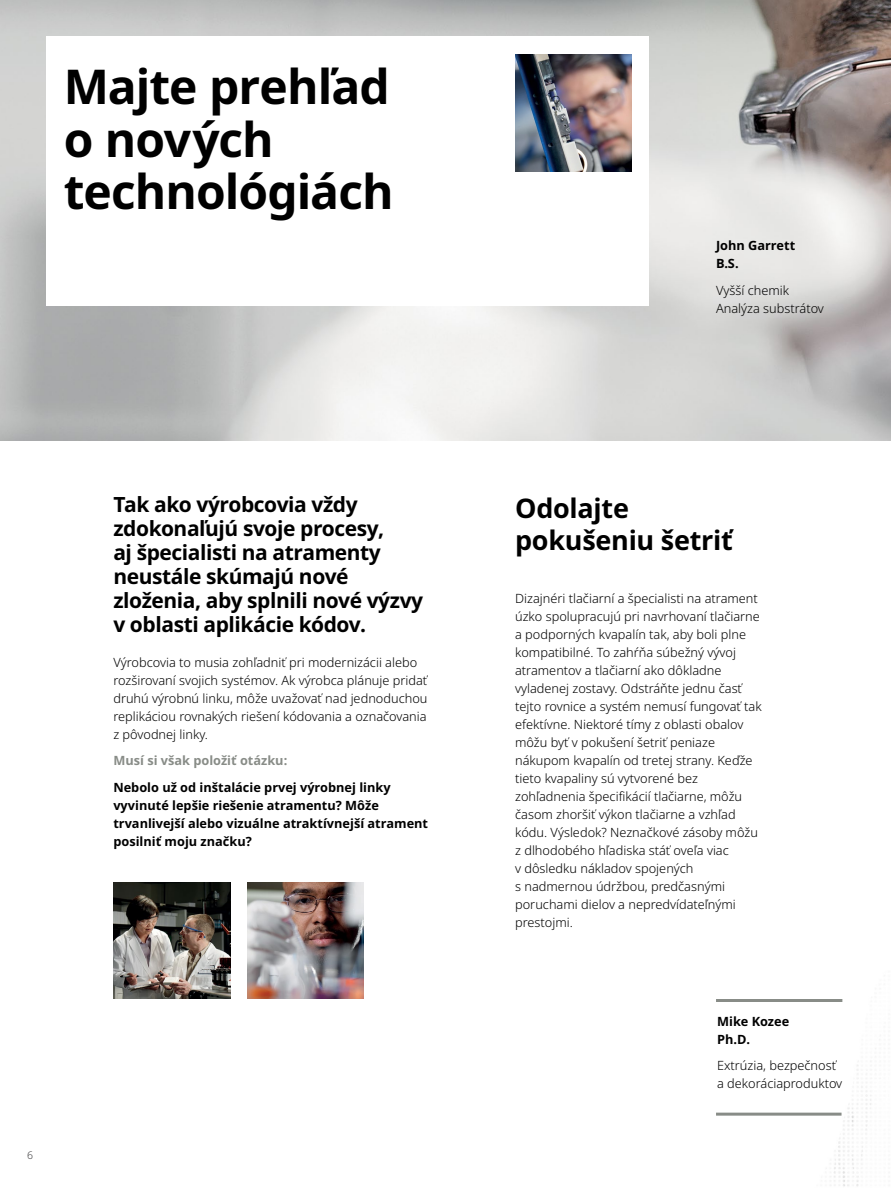
<style>
.page{position:relative;width:891px;height:1188px;background:#fff}
.page>*{position:absolute;margin:0;border:0;box-sizing:border-box;transform-origin:0 0}
.t1{font:700 48px/52.5px "Noto Sans";letter-spacing:-.02em;color:#000}
.t2{font:700 27px/31.5px "Noto Sans";letter-spacing:-.01em;color:#000}
.t3{font:700 21px/24px "Noto Sans";letter-spacing:-.02em;color:#000}
.t4{font:300 12.75px/18px "Noto Sans";color:#000}
.t5{font:700 12.75px/18px "Noto Sans";color:#000}
.t6{font:700 12.75px "Noto Sans";color:#888c87}
.t7{font:300 10.5px "Noto Sans";color:#414042}
</style>
<div class="page">
<img style="left:0;top:0;width:891px;height:441px">
<div style="left:46px;top:36px;width:603px;height:270px;background:#fff"></div>
<img style="left:515px;top:55px;width:117px;height:117px">
<img style="left:113px;top:882px;width:117px;height:117px">
<img style="left:247px;top:882px;width:117px;height:117px">
<hr style="left:716px;top:999px;width:126px;height:3px;background:#888c87">
<hr style="left:716px;top:1113px;width:126px;height:3px;background:#888c87">
<h1 class="t1" style="left:64px;top:59px;width:331px">Majte prehľad o nových technológiách</h1>
<h3 class="t3" style="left:113px;top:492px;width:311px">Tak ako výrobcovia vždy zdokonaľujú svoje procesy,<br>aj špecialisti na atramenty neustále skúmajú nové zloženia, aby splnili nové výzvy v oblasti aplikácie kódov.</h3>
<p class="t4" style="left:113px;top:653px;width:316px">Výrobcovia to musia zohľadniť pri modernizácii alebo rozširovaní svojich systémov. Ak výrobca plánuje pridať druhú výrobnú linku, môže uvažovať nad jednoduchou replikáciou rovnakých riešení kódovania a označovania z pôvodnej linky.</p>
<p class="t6" style="left:113px;top:752px;width:175px">Musí si však položiť otázku:</p>
<p class="t5" style="left:113px;top:778px;width:316px">Nebolo už od inštalácie prvej výrobnej linky vyvinuté lepšie riešenie atramentu? Môže trvanlivejší alebo vizuálne atraktívnejší atrament posilniť moju značku?</p>
<p class="t7" style="left:27px;top:1148px;width:7px">6</p>
<p class="t5" style="left:716px;top:236px;width:81px">John Garrett<br>B.S.</p>
<p class="t4" style="left:716px;top:282px;width:109px">Vyšší chemik<br>Analýza substrátov</p>
<h2 class="t2" style="left:515px;top:492px;width:219px">Odolajte pokušeniu šetriť</h2>
<p class="t4" style="left:515px;top:589px;width:248px">Dizajnéri tlačiarní a špecialisti na atrament úzko spolupracujú pri navrhovaní tlačiarne a podporných kvapalín tak, aby boli plne kompatibilné. To zahŕňa súbežný vývoj atramentov a tlačiarní ako dôkladne vyladenej zostavy. Odstráňte jednu časť tejto rovnice a systém nemusí fungovať tak efektívne. Niektoré tímy z oblasti obalov môžu byť v pokušení šetriť peniaze nákupom kvapalín od tretej strany. Keďže tieto kvapaliny sú vytvorené bez zohľadnenia špecifikácií tlačiarne, môžu časom zhoršiť výkon tlačiarne a vzhľad kódu. Výsledok? Neznačkové zásoby môžu z dlhodobého hľadiska stáť oveľa viac<br>v dôsledku nákladov spojených<br>s nadmernou údržbou, predčasnými poruchami dielov a nepredvídateľnými prestojmi.</p>
<p class="t5" style="left:717px;top:1012px;width:74px">Mike Kozee<br>Ph.D.</p>
<p class="t4" style="left:717px;top:1057px;width:127px">Extrúzia, bezpečnosť a dekoráciaproduktov</p>
</div>
